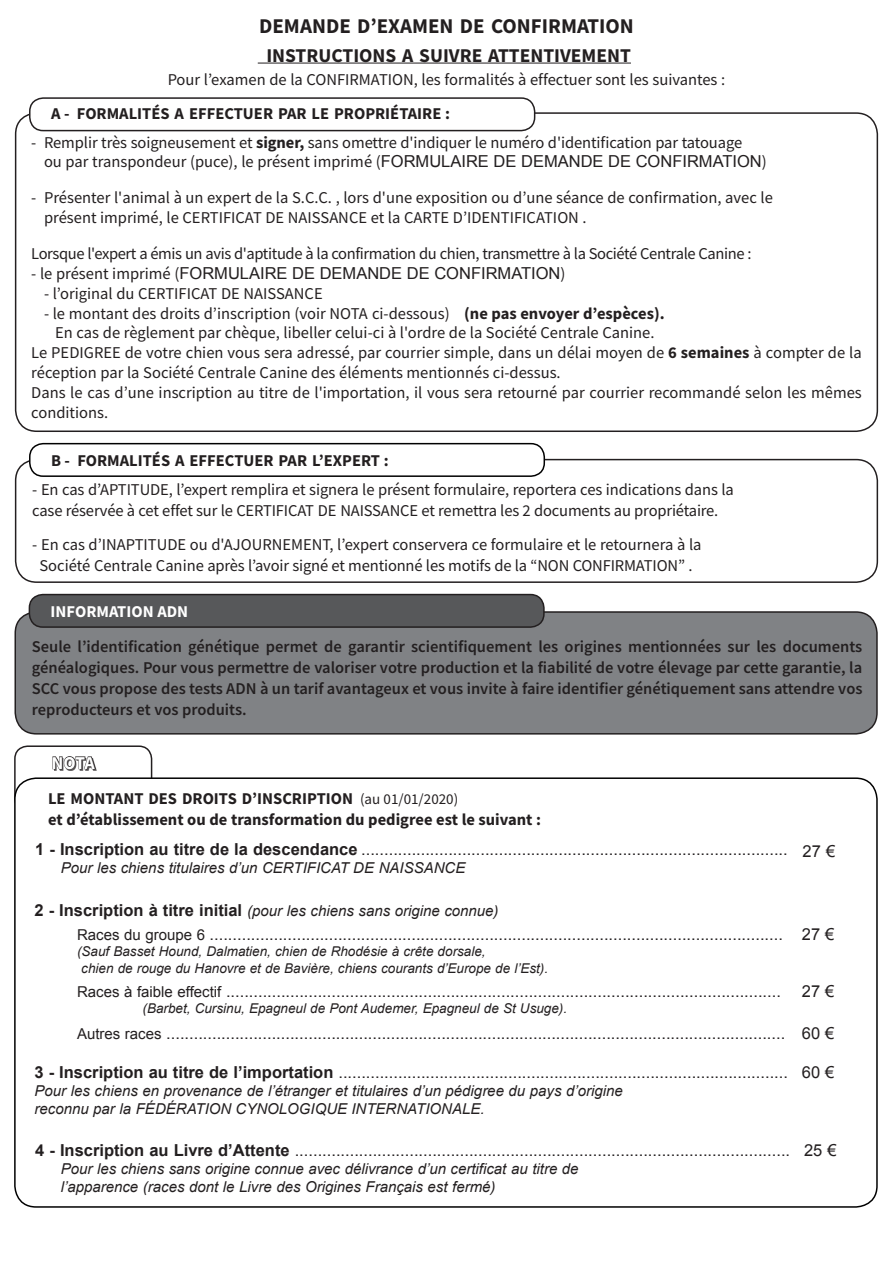
<style>
.page{position:relative;width:893px;height:1263px;background:#fff}
.page>*{position:absolute;margin:0;border:0;box-sizing:border-box;transform-origin:0 0}
.Normal_e{font:700 21px "Source Sans Pro";color:#231f20}
.Normal_e-2{font:700 19.5px "Source Sans Pro";color:#231f20}
.Normal_e-3{font:700 18px "Source Sans Pro";color:#fff}
.Normal_e-4{font:16.5px/19.8px "Source Sans Pro";color:#231f20}
.Normal_e-5{font:16.5px "Arial";color:#231f20}
.Normal_e-6{font:600 16.5px/21px "Source Sans Pro";color:#231f20;text-align:justify}
.Normal_e-7{font:700 16.5px "Source Sans Pro";color:#231f20}
.Normal_e-8{font:16.5px "Source Sans Pro";letter-spacing:-.025em;color:#231f20}
.Normal_e-9{font:700 16.5px "Source Sans Pro";color:#fff}
.Normal_e-10{font:italic 15px/18px "Arial";color:#231f20}
.Normal_e-11{font:italic 13.5px "Arial";color:#231f20}
.s1{font-weight:700}
.s2{font-family:"Arial"}
.s3{font-family:"Source Sans Pro"}
.s4{font-weight:400;font-size:15px}
.s5{font-weight:700;font-style:normal;font-size:16.5px}
.s6{font-size:15px}
</style>
<div class="page">
<hr style="left:258px;top:63px;width:373px;height:1px;background:#231f20">
<div style="left:29px;top:97px;width:506px;height:34px;border:2px solid #231f20;border-radius:14px"></div>
<div style="left:15px;top:459px;width:863px;height:124px;border:2px solid #231f20;border-radius:21px"></div>
<div style="left:30px;top:444px;width:514px;height:32px;background:#fff;border-radius:14px"></div>
<div style="left:29px;top:443px;width:516px;height:34px;border:2px solid #000;border-radius:14px"></div>
<div style="left:14px;top:745px;width:138px;height:67px;border:2px solid #231f20;border-radius:13px"></div>
<div style="left:15px;top:778px;width:862px;height:429px;background:#fff;border-radius:21px"></div>
<div style="left:54px;top:757px;width:43px;height:13px;background:#231f20;opacity:.75"></div>
<svg style="left:52px;top:756px;width:44px;height:14px"></svg>
<div style="left:15px;top:612px;width:862px;height:122px;background:#808285;border-radius:21px"></div>
<div style="left:15px;top:611px;width:863px;height:123px;border:2px solid #231f20;border-radius:21px"></div>
<div style="left:29px;top:594px;width:515px;height:33px;background:#57585a;border-radius:14px"></div>
<div style="left:29px;top:594px;width:516px;height:34px;border:2px solid #231f20;border-radius:14px"></div>
<p class="Normal_e" style="left:259px;top:12px;width:376px">DEMANDE D’EXAMEN DE CONFIRMATION</p>
<p class="Normal_e-4" style="left:168px;top:70px;width:559px">Pour l’examen de la CONFIRMATION, les formalités à effectuer sont les suivantes :</p>
<p class="Normal_e-2" style="left:266px;top:42px;width:366px">INSTRUCTIONS A SUIVRE ATTENTIVEMENT</p>
<p class="Normal_e-7" style="left:51px;top:102px;width:400px">A - FORMALITÉS A EFFECTUER PAR LE PROPRIÉTAIRE :</p>
<p class="Normal_e-4" style="left:31px;top:132px;width:712px">- Remplir très soigneusement et <span class="s1">signer,</span> sans omettre d'indiquer le numéro d'identification par tatouage</p>
<p class="Normal_e-4" style="left:44px;top:152px;width:724px">ou par transpondeur (puce), le présent imprimé (<span class="s2">FORMULAIRE DE DEMANDE DE CONFIRMATION</span>)</p>
<p class="Normal_e-4" style="left:31px;top:188px;width:743px">- Présenter l'animal à un expert de la S.C.C. , lors d'une exposition ou d’une séance de confirmation, avec le</p>
<p class="Normal_e-4" style="left:44px;top:208px;width:544px">présent imprimé, le CERTIFICAT DE NAISSANCE et la CARTE D’IDENTIFICATION .</p>
<p class="Normal_e-8" style="left:31px;top:243px;width:722px">Lorsque l'expert a émis un avis d'aptitude à la confirmation du chien, transmettre à la Société Centrale Canine :</p>
<p class="Normal_e-5" style="left:31px;top:262px;width:536px"><span class="s3">- le présent imprimé (</span>FORMULAIRE DE DEMANDE DE CONFIRMATION<span class="s3">)</span></p>
<p class="Normal_e-4" style="left:44px;top:283px;width:280px">- l’original du CERTIFICAT DE NAISSANCE</p>
<p class="Normal_e-4" style="left:44px;top:303px;width:622px">- le montant des droits d’inscription (voir NOTA ci-dessous) <span class="s1">(ne pas envoyer d’espèces).</span></p>
<p class="Normal_e-4" style="left:55px;top:323px;width:601px">En cas de règlement par chèque, libeller celui-ci à l'ordre de la Société Centrale Canine.</p>
<p class="Normal_e-4" style="left:31px;top:343px;width:832px">Le PEDIGREE de votre chien vous sera adressé, par courrier simple, dans un délai moyen de <span class="s1">6 semaines</span> à compter de la réception par la Société Centrale Canine des éléments mentionnés ci-dessus.</p>
<p class="Normal_e-4" style="left:31px;top:382px;width:832px">Dans le cas d’une inscription au titre de l'importation, il vous sera retourné par courrier recommandé selon les mêmes conditions.</p>
<p class="Normal_e-7" style="left:51px;top:449px;width:339px">B - FORMALITÉS A EFFECTUER PAR L’EXPERT :</p>
<p class="Normal_e-4" style="left:32px;top:479px;width:703px;line-height:21px">- En cas d’APTITUDE, l’expert remplira et signera le présent formulaire, reportera ces indications dans la case réservée à cet effet sur le CERTIFICAT DE NAISSANCE et remettra les 2 documents au propriétaire.</p>
<p class="Normal_e-4" style="left:32px;top:535px;width:671px">- En cas d’INAPTITUDE ou d'AJOURNEMENT, l’expert conservera ce formulaire et le retournera à la</p>
<p class="Normal_e-4" style="left:40px;top:556px;width:654px">Société Centrale Canine après l’avoir signé et mentionné les motifs de la “NON CONFIRMATION” .</p>
<p class="Normal_e-9" style="left:51px;top:600px;width:139px">INFORMATION ADN</p>
<p class="Normal_e-6" style="left:32px;top:636px;width:832px">Seule l’identification génétique permet de garantir scientifiquement les origines mentionnées sur les documents généalogiques. Pour vous permettre de valoriser votre production et la fiabilité de votre élevage par cette garantie, la SCC vous propose des tests ADN à un tarif avantageux et vous invite à faire identifier génétiquement sans attendre vos reproducteurs et vos produits.</p>
<p class="Normal_e-3" style="left:52px;top:750px;width:45px">NOTA</p>
<p class="Normal_e-7" style="left:48px;top:787px;width:412px">LE MONTANT DES DROITS D’INSCRIPTION <span class="s4">(au 01/01/2020)</span></p>
<p class="Normal_e-7" style="left:48px;top:808px;width:495px">et d’établissement ou de transformation du pedigree est le suivant :</p>
<p class="Normal_e-5" style="left:35px;top:838px;width:754px"><span class="s1">1 - Inscription au titre de la descendance</span> .............................................................................................</p>
<p class="Normal_e-10" style="left:61px;top:859px;width:406px">Pour les chiens titulaires d’un CERTIFICAT DE NAISSANCE</p>
<p class="Normal_e-10" style="left:35px;top:902px;width:466px"><span class="s5">2 - Inscription à titre initial</span> (pour les chiens sans origine connue)</p>
<p class="Normal_e-5" style="left:77px;top:924px;width:707px"><span class="s6">Races du groupe 6</span> .............................................................................................................................</p>
<p class="Normal_e-11" style="left:77px;top:943px;width:410px">(Sauf Basset Hound, Dalmatien, chien de Rhodésie à crête dorsale,</p>
<p class="Normal_e-11" style="left:81px;top:959px;width:468px">chien de rouge du Hanovre et de Bavière, chiens courants d’Europe de l’Est).</p>
<p class="Normal_e-5" style="left:77px;top:980px;width:705px"><span class="s6">Races à faible effectif</span> .........................................................................................................................</p>
<p class="Normal_e-11" style="left:143px;top:999px;width:426px">(Barbet, Cursinu, Epagneul de Pont Audemer, Epagneul de St Usuge).</p>
<p class="Normal_e-5" style="left:803px;top:840px;width:34px">27 €</p>
<p class="Normal_e-5" style="left:802px;top:924px;width:34px">27 €</p>
<p class="Normal_e-5" style="left:802px;top:980px;width:34px">27 €</p>
<p class="Normal_e-5" style="left:77px;top:1022px;width:710px"><span class="s6">Autres races</span> .......................................................................................................................................</p>
<p class="Normal_e-5" style="left:802px;top:1022px;width:34px">60 €</p>
<p class="Normal_e-5" style="left:35px;top:1061px;width:755px"><span class="s1">3 - Inscription au titre de l’importation</span> ..................................................................................................</p>
<p class="Normal_e-10" style="left:35px;top:1082px;width:590px">Pour les chiens en provenance de l’étranger et titulaires d’un pédigree du pays d’origine reconnu par la FÉDÉRATION CYNOLOGIQUE INTERNATIONALE.</p>
<p class="Normal_e-5" style="left:802px;top:1061px;width:34px">60 €</p>
<p class="Normal_e-5" style="left:35px;top:1139px;width:756px"><span class="s1">4 - Inscription au Livre d’Attente</span> ............................................................................................................</p>
<p class="Normal_e-10" style="left:61px;top:1159px;width:519px">Pour les chiens sans origine connue avec délivrance d’un certificat au titre de l’apparence (races dont le Livre des Origines Français est fermé)</p>
<p class="Normal_e-5" style="left:804px;top:1139px;width:34px">25 €</p>
</div>
